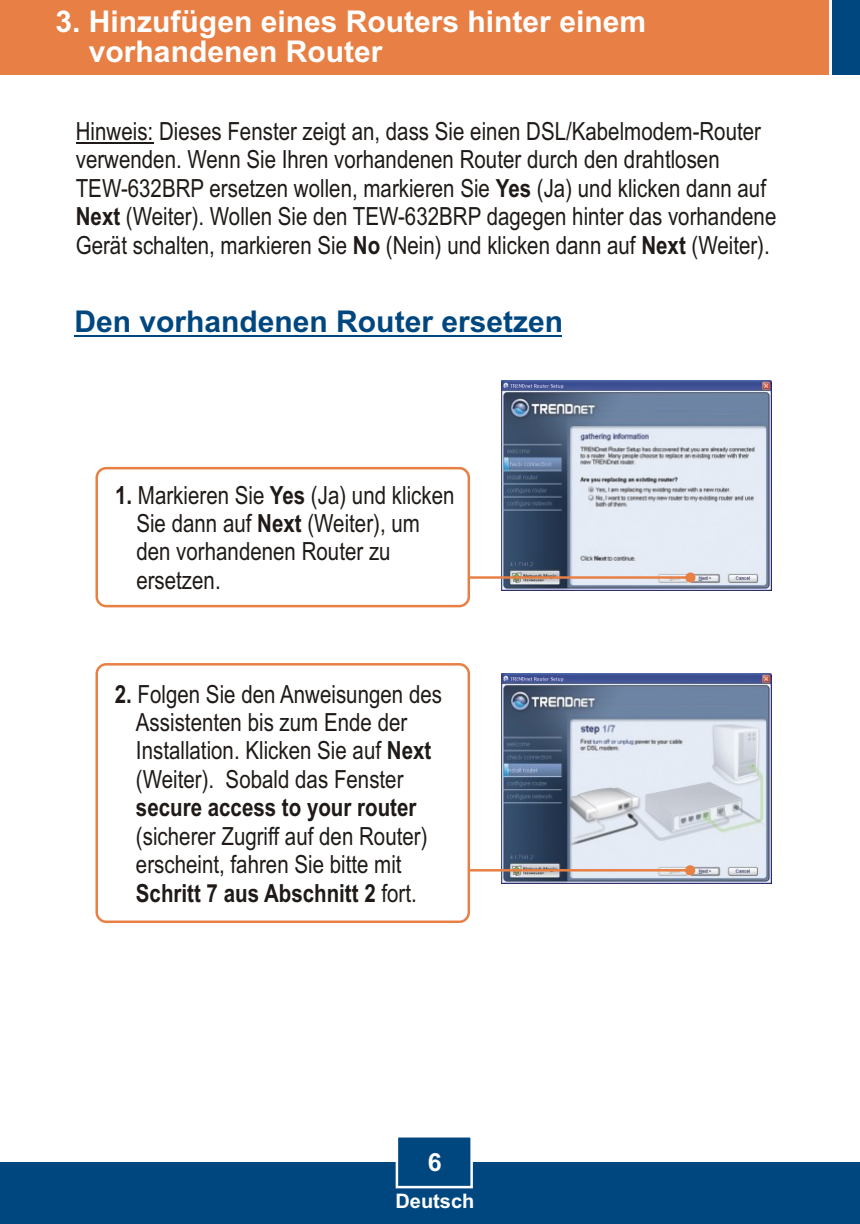
<style>
.page{position:relative;width:860px;height:1224px;background:#fff}
.page>*{position:absolute;margin:0;border:0;box-sizing:border-box;transform-origin:0 0}
.t1{font:700 30px/30.2px "Arial";color:#fff}
.t2{font:700 30px "Arial";color:#004780}
.t3{font:25px/28.5px "Arial Narrow";color:#1f1a17}
.t4{font:700 25px "Arial Narrow";color:#1f1a17}
.t5{font:700 25px "Arial";color:#fff}
.t6{font:700 20px "Arial";color:#fff}
.s1{font-weight:700}
</style>
<div class="page">
<img style="left:501px;top:674px;width:270px;height:209px">
<img style="left:501px;top:381px;width:270px;height:209px">
<svg style="left:470px;top:572px;width:225px;height:11px;background:#d3bdb3"></svg>
<svg style="left:470px;top:865px;width:225px;height:10px;background:#d3bbaf"></svg>
<div style="left:0;top:1162px;width:859px;height:62px;background:#004780"></div>
<div style="left:0;top:0;width:828px;height:75px;background:#e88045"></div>
<div style="left:831px;top:0;width:28px;height:75px;background:#004780"></div>
<svg style="left:395px;top:1137px;width:78px;height:52px"></svg>
<hr style="left:76px;top:142px;width:77px;height:1px;background:#1f1a17">
<div style="left:95px;top:467px;width:375px;height:140px;background:#fff;border:3px solid #e88045;border-radius:9px"></div>
<div style="left:95px;top:663px;width:375px;height:260px;background:#fff;border:3px solid #e88045;border-radius:9px"></div>
<hr style="left:74px;top:335px;width:488px;height:2px;background:#004780">
<p class="t1" style="left:89px;top:9px;width:558px;text-indent:-33px">3. Hinzufügen eines Routers hinter einem vorhandenen Router</p>
<p class="t3" style="left:76px;top:119px;width:702px">Hinweis: Dieses Fenster zeigt an, dass Sie einen DSL/Kabelmodem-Router verwenden. Wenn Sie Ihren vorhandenen Router durch den drahtlosen TEW-632BRP ersetzen wollen, markieren Sie <span class="s1">Yes</span> (Ja) und klicken dann auf <span class="s1">Next</span> (Weiter). Wollen Sie den TEW-632BRP dagegen hinter das vorhandene Gerät schalten, markieren Sie <span class="s1">No</span> (Nein) und klicken dann auf <span class="s1">Next</span> (Weiter).</p>
<p class="t2" style="left:74px;top:311px;width:490px">Den vorhandenen Router ersetzen</p>
<p class="t3" style="left:136px;top:483px;width:319px;text-indent:-21px"><span class="s1">1.</span> Markieren Sie <span class="s1">Yes</span> (Ja) und klicken<br>Sie dann auf <span class="s1">Next</span> (Weiter), um den vorhandenen Router zu ersetzen.</p>
<p class="t3" style="left:136px;top:682px;width:307px;text-indent:-21px"><span class="s1">2.</span> Folgen Sie den Anweisungen des<br>Assistenten bis zum Ende der<br>Installation. Klicken Sie auf <span class="s1">Next </span>(Weiter). Sobald das Fenster</p>
<p class="t4" style="left:136px;top:798px;width:282px">secure access to your router</p>
<p class="t3" style="left:136px;top:824px;width:293px">(sicherer Zugriff auf den Router) erscheint, fahren Sie bitte mit<br><span class="s1">Schritt 7 aus Abschnitt 2</span> fort.</p>
<p class="t5" style="left:427px;top:1152px;width:15px">6</p>
<p class="t6" style="left:395px;top:1194px;width:80px">Deutsch</p>
</div>
